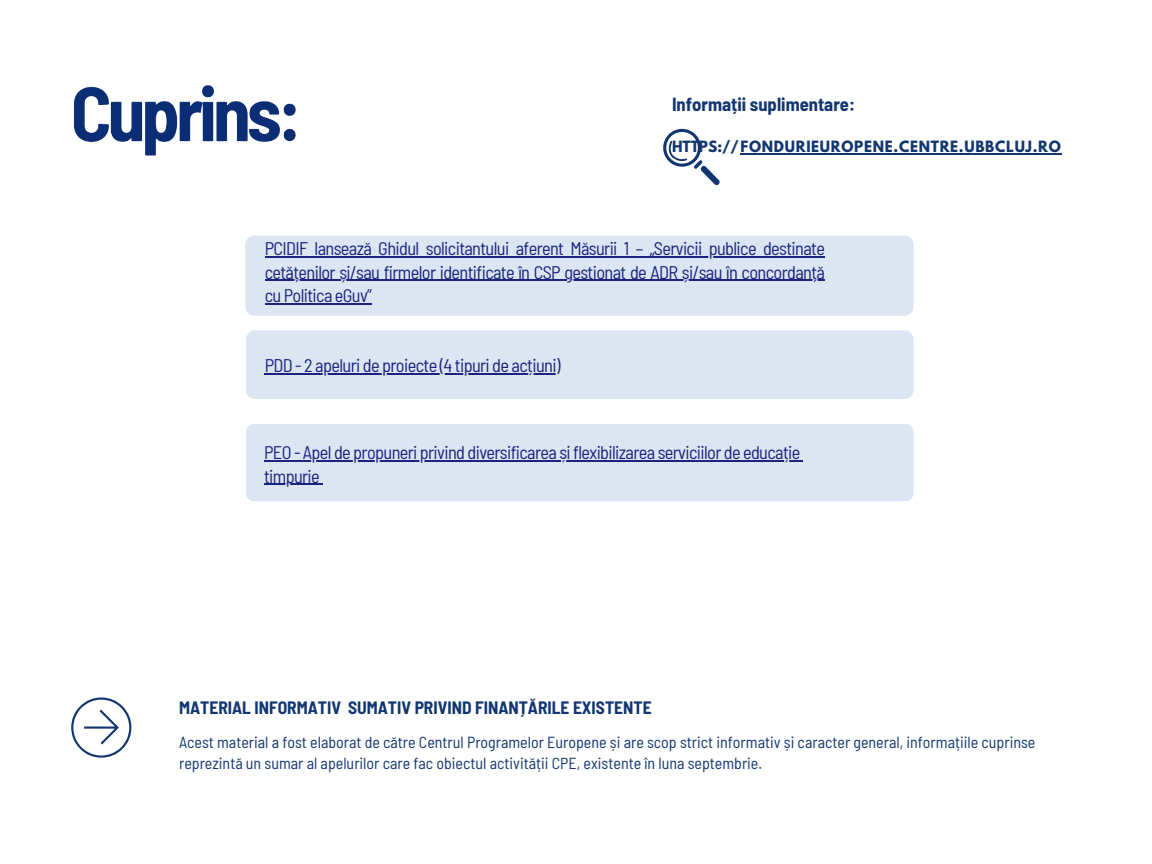
<style>
.page{position:relative;width:1152px;height:864px;background:#fff}
.page>*{position:absolute;margin:0;border:0;box-sizing:border-box;transform-origin:0 0}
.t1{font:700 semi-condensed 18.6px "Barlow";color:#123670}
.t2{font:semi-condensed 18.3px/23.7px "Barlow";letter-spacing:-.035em;color:#1a237e}
.t3{font:700 semi-condensed 17.55px "Barlow";color:#123670}
.t4{font:semi-condensed 16.05px/21.3px "Barlow";color:#123670}
.t5{font:700 13.8px "League Spartan";letter-spacing:.05em;color:#123670}
</style>
<div class="page">
<svg style="left:72px;top:697px;width:59px;height:60px"></svg>
<hr style="left:741px;top:153px;width:321px;height:1px;background:#123670">
<div style="left:245px;top:236px;width:669px;height:80px;background:#dce6f3;border-radius:9px"></div>
<div style="left:246px;top:330px;width:668px;height:69px;background:#dce6f3;border-radius:9px"></div>
<div style="left:246px;top:424px;width:668px;height:77px;background:#dce6f3;border-radius:8px"></div>
<svg style="left:663px;top:129px;width:56px;height:56px"></svg>
<img style="left:73px;top:85px;width:223px;height:71px">
<hr style="left:265px;top:256px;width:559px;height:1px;background:#1a237e">
<hr style="left:265px;top:280px;width:559px;height:1px;background:#1a237e">
<hr style="left:265px;top:303px;width:106px;height:2px;background:#1a237e">
<hr style="left:265px;top:373px;width:295px;height:1px;background:#1a237e">
<hr style="left:264px;top:460px;width:536px;height:1px;background:#1a237e">
<hr style="left:264px;top:484px;width:55px;height:1px;background:#1a237e">
<p class="t1" style="left:672px;top:93px;width:185px">Informații suplimentare:</p>
<h3 class="t5" style="left:672px;top:140px;width:390px">HTTPS://FONDURIEUROPENE.CENTRE.UBBCLUJ.RO</h3>
<h4 class="t2" style="left:265px;top:236px;width:562px">PCIDIF lansează Ghidul solicitantului aferent Măsurii 1 – „Servicii publice destinate</h4>
<h4 class="t2" style="left:265px;top:260px;width:562px">cetățenilor și/sau firmelor identificate în CSP gestionat de ADR și/sau în concordanță cu Politica eGuv”</h4>
<p class="t2" style="left:265px;top:353px;width:297px">PDD - 2 apeluri de proiecte (4 tipuri de acțiuni)</p>
<h2 class="t2" style="left:264px;top:440px;width:538px">PEO - Apel de propuneri privind diversificarea și flexibilizarea serviciilor de educație</h2>
<h5 class="t2" style="left:264px;top:464px;width:57px">timpurie</h5>
<p class="t3" style="left:179px;top:696px;width:474px">MATERIAL INFORMATIV SUMATIV PRIVIND FINANȚĂRILE EXISTENTE</p>
<p class="t4" style="left:179px;top:730px;width:858px">Acest material a fost elaborat de către Centrul Programelor Europene și are scop strict informativ și caracter general, informațiile cuprinse reprezintă un sumar al apelurilor care fac obiectul activității CPE, existente în luna septembrie.</p>
</div>
